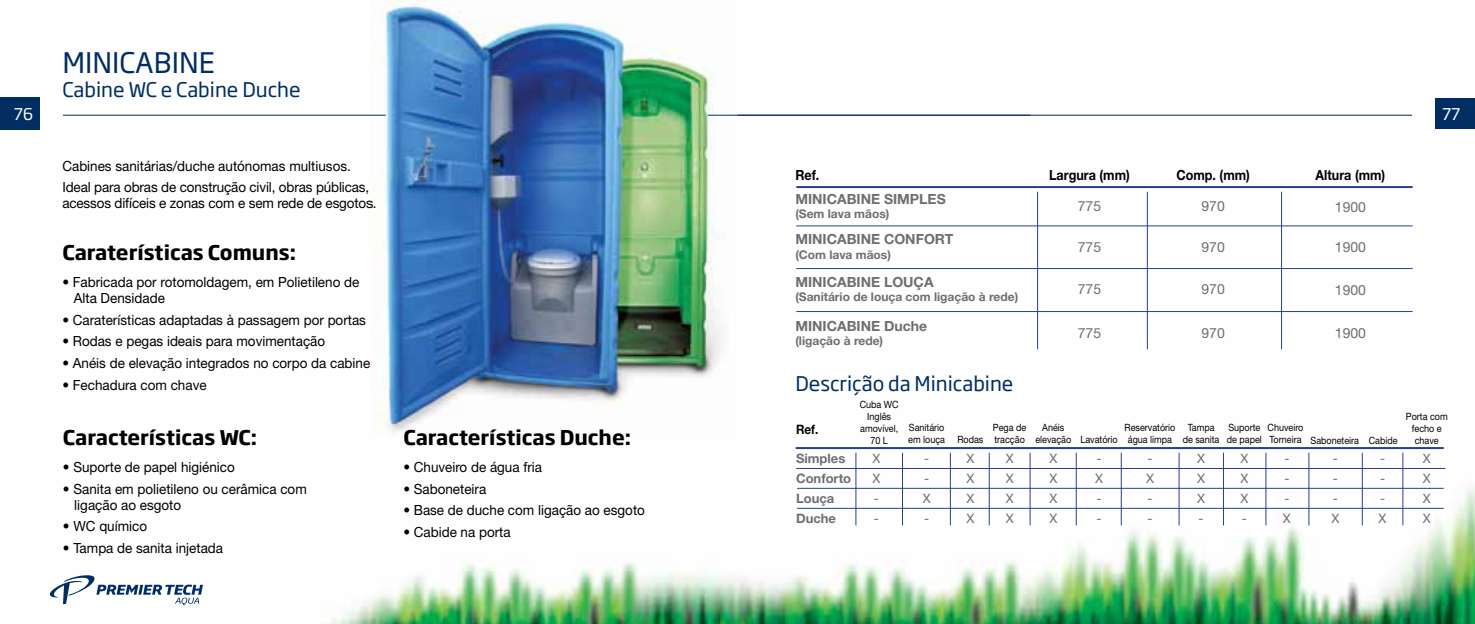
<style>
.page{position:relative;width:1475px;height:624px;background:#fff}
.page>*{position:absolute;margin:0;border:0;box-sizing:border-box;transform-origin:0 0}
.t1{font:28px "Soho Gothic Pro";color:#002d62}
.t2{font:700 20px "Soho Gothic Pro";color:#000}
.t3{font:20px "Soho Gothic Pro";color:#002d62}
.t4{font:16px "Soho Gothic Pro";color:#fff}
.t5{font:14px/16px "Helvetica Neue LT Pro";color:#000;scale:.96 1}
.t6{font:700 14px "Helvetica Neue LT Std";color:#6d6e71}
.t7{font:14px "Helvetica Neue LT Std";color:#6d6e71}
.t8{font:700 14px "Helvetica Neue LT Std";color:#000;scale:.9 1}
.t9{font:13px/20px "Helvetica Neue LT Std";color:#6d6e71}
.t10{font:700 13px/20px "Helvetica Neue LT Std";color:#6d6e71}
.t11{font:700 13px "Helvetica Neue LT Std";color:#000;scale:.9 1}
.t12{font:700 12px "Helvetica Neue LT Std";color:#6d6e71}
.t13{font:10px/12px "Helvetica Neue LT Pro";color:#000;text-align:center;scale:.9 1}
</style>
<div class="page">
<img style="left:0;top:97px;width:1474px;height:527px">
<div style="left:0;top:98px;width:40px;height:32px;background:#002d62"></div>
<svg style="left:50px;top:575px;width:153px;height:30px"></svg>
<hr style="left:63px;top:115px;width:323px;height:1px;background:#002d62">
<img style="left:371px;top:0;width:357px;height:436px">
<hr style="left:707px;top:115px;width:323px;height:1px;background:#002d62">
<div style="left:1434px;top:99px;width:40px;height:30px;background:#002d62"></div>
<hr style="left:737px;top:115px;width:674px;height:1px;background:#002d62">
<hr style="left:796px;top:186px;width:616px;height:2px;background:#25408f">
<hr style="left:796px;top:225px;width:616px;height:1px;background:#25408f">
<hr style="left:796px;top:268px;width:616px;height:1px;background:#25408f">
<hr style="left:796px;top:311px;width:616px;height:1px;background:#25408f">
<hr style="left:1036px;top:192px;width:1px;height:157px;background:#25408f">
<hr style="left:1146px;top:192px;width:1px;height:157px;background:#25408f">
<hr style="left:1280px;top:192px;width:1px;height:157px;background:#25408f">
<hr style="left:795px;top:447px;width:648px;height:2px;background:#25408f">
<hr style="left:796px;top:468px;width:648px;height:1px;background:#25408f">
<hr style="left:797px;top:488px;width:646px;height:1px;background:#25408f">
<hr style="left:797px;top:508px;width:646px;height:1px;background:#25408f">
<hr style="left:855px;top:452px;width:1px;height:73px;background:#25408f">
<hr style="left:949px;top:452px;width:1px;height:73px;background:#25408f">
<hr style="left:901px;top:452px;width:1px;height:73px;background:#25408f">
<hr style="left:1029px;top:452px;width:1px;height:73px;background:#25408f">
<hr style="left:1075px;top:452px;width:1px;height:73px;background:#25408f">
<hr style="left:1120px;top:452px;width:1px;height:73px;background:#25408f">
<hr style="left:1178px;top:452px;width:1px;height:73px;background:#25408f">
<hr style="left:1222px;top:452px;width:1px;height:73px;background:#25408f">
<hr style="left:1265px;top:452px;width:1px;height:73px;background:#25408f">
<hr style="left:1308px;top:452px;width:1px;height:73px;background:#25408f">
<hr style="left:1361px;top:452px;width:1px;height:73px;background:#25408f">
<hr style="left:1401px;top:452px;width:1px;height:73px;background:#25408f">
<hr style="left:988px;top:452px;width:1px;height:73px;background:#25408f">
<p class="t4" style="left:14px;top:102px;width:21px">76</p>
<h1 class="t1" style="left:62px;top:41px;width:154px">MINICABINE</h1>
<h2 class="t3" style="left:62px;top:74px;width:240px">Cabine WC e Cabine Duche</h2>
<p class="t5" style="left:62px;top:155px;width:321px;line-height:21.6px">Cabines sanitárias/duche autónomas multiusos.<br>Ideal para obras de construção civil, obras públicas,</p>
<p class="t5" style="left:62px;top:195px;width:328px">acessos difíceis e zonas com e sem rede de esgotos.</p>
<h2 class="t2" style="left:62px;top:236px;width:235px">Caraterísticas Comuns:</h2>
<p class="t5" style="left:74px;top:274px;width:299px;text-indent:-11px">• Fabricada por rotomoldagem, em Polietileno de<br>Alta Densidade</p>
<p class="t5" style="left:62px;top:311px;width:318px">• Caraterísticas adaptadas à passagem por portas</p>
<p class="t5" style="left:62px;top:333px;width:275px">• Rodas e pegas ideais para movimentação</p>
<p class="t5" style="left:62px;top:355px;width:322px">• Anéis de elevação integrados no corpo da cabine</p>
<p class="t5" style="left:62px;top:376px;width:152px">• Fechadura com chave</p>
<h2 class="t2" style="left:63px;top:421px;width:196px">Características WC:</h2>
<p class="t5" style="left:63px;top:458px;width:180px">• Suporte de papel higiénico</p>
<p class="t5" style="left:74px;top:480px;width:244px;text-indent:-11px">• Sanita em polietileno ou cerâmica com ligação ao esgoto</p>
<p class="t5" style="left:63px;top:518px;width:89px">• WC químico</p>
<p class="t5" style="left:63px;top:539px;width:168px">• Tampa de sanita injetada</p>
<h2 class="t2" style="left:403px;top:421px;width:229px">Características Duche:</h2>
<p class="t5" style="left:403px;top:458px;width:146px">• Chuveiro de água fria</p>
<p class="t5" style="left:403px;top:480px;width:88px">• Saboneteira</p>
<p class="t5" style="left:403px;top:502px;width:253px">• Base de duche com ligação ao esgoto</p>
<p class="t5" style="left:403px;top:523px;width:113px">• Cabide na porta</p>
<p class="t4" style="left:1441px;top:102px;width:20px">77</p>
<p class="t8" style="left:795px;top:166px;width:28px">Ref.</p>
<p class="t6" style="left:795px;top:190px;width:152px">MINICABINE SIMPLES</p>
<p class="t12" style="left:795px;top:206px;width:95px">(Sem lava mãos)</p>
<p class="t6" style="left:795px;top:231px;width:159px">MINICABINE CONFORT</p>
<p class="t12" style="left:795px;top:247px;width:97px">(Com lava mãos)</p>
<p class="t6" style="left:795px;top:273px;width:140px">MINICABINE LOUÇA</p>
<p class="t12" style="left:795px;top:290px;width:224px">(Sanitário de louça com ligação à rede)</p>
<p class="t6" style="left:795px;top:317px;width:133px">MINICABINE Duche</p>
<p class="t12" style="left:795px;top:333px;width:89px">(ligação à rede)</p>
<p class="t8" style="left:1048px;top:166px;width:91px">Largura (mm)</p>
<p class="t7" style="left:1077px;top:198px;width:25px">775</p>
<p class="t7" style="left:1077px;top:238px;width:25px">775</p>
<p class="t7" style="left:1077px;top:281px;width:25px">775</p>
<p class="t7" style="left:1077px;top:324px;width:25px">775</p>
<p class="t8" style="left:1176px;top:166px;width:83px">Comp. (mm)</p>
<p class="t8" style="left:1315px;top:166px;width:79px">Altura (mm)</p>
<p class="t7" style="left:1334px;top:198px;width:33px">1900</p>
<p class="t7" style="left:1334px;top:239px;width:33px">1900</p>
<p class="t7" style="left:1334px;top:281px;width:33px">1900</p>
<p class="t7" style="left:1334px;top:325px;width:33px">1900</p>
<p class="t7" style="left:1201px;top:198px;width:25px">970</p>
<p class="t7" style="left:1201px;top:238px;width:25px">970</p>
<p class="t7" style="left:1201px;top:281px;width:25px">970</p>
<p class="t7" style="left:1201px;top:324px;width:25px">970</p>
<h2 class="t3" style="left:795px;top:368px;width:220px">Descrição da Minicabine</h2>
<p class="t11" style="left:796px;top:421px;width:26px">Ref.</p>
<p class="t10" style="left:796px;top:448px;width:51px">Simples</p>
<p class="t10" style="left:796px;top:488px;width:41px">Louça<br>Duche</p>
<p class="t13" style="left:859px;top:398px;width:45px">Cuba WC<br>Inglês amovível,<br>70 L</p>
<p class="t9" style="left:872px;top:448px;width:9px">X</p>
<p class="t9" style="left:873px;top:488px;width:7px">- -</p>
<p class="t13" style="left:992px;top:421px;width:39px;text-align:left">Pega de tracção</p>
<p class="t9" style="left:1005px;top:448px;width:9px">X</p>
<p class="t9" style="left:1005px;top:488px;width:9px">X<br>X</p>
<p class="t13" style="left:908px;top:422px;width:42px;text-align:left">Sanitário em louça</p>
<p class="t9" style="left:924px;top:448px;width:7px">-</p>
<p class="t9" style="left:922px;top:488px;width:9px">X -</p>
<p class="t13" style="left:957px;top:433px;width:30px">Rodas</p>
<p class="t9" style="left:966px;top:448px;width:9px">X</p>
<p class="t9" style="left:966px;top:488px;width:9px">X<br>X</p>
<p class="t10" style="left:796px;top:468px;width:57px">Conforto</p>
<p class="t9" style="left:872px;top:468px;width:9px">X</p>
<p class="t9" style="left:966px;top:468px;width:9px">X</p>
<p class="t9" style="left:1005px;top:468px;width:9px">X</p>
<p class="t9" style="left:924px;top:468px;width:7px">-</p>
<p class="t13" style="left:1035px;top:421px;width:41px">Anéis elevação</p>
<p class="t9" style="left:1049px;top:448px;width:9px">X</p>
<p class="t9" style="left:1049px;top:488px;width:9px">X<br>X</p>
<p class="t9" style="left:1049px;top:468px;width:9px">X</p>
<p class="t13" style="left:1124px;top:421px;width:58px">Reservatório água limpa</p>
<p class="t13" style="left:1405px;top:410px;width:48px">Porta com fecho e chave</p>
<p class="t9" style="left:1147px;top:448px;width:7px">-</p>
<p class="t9" style="left:1422px;top:448px;width:9px">X</p>
<p class="t9" style="left:1147px;top:488px;width:7px">- -</p>
<p class="t9" style="left:1422px;top:488px;width:9px">X<br>X</p>
<p class="t13" style="left:1226px;top:421px;width:40px;text-align:left">Suporte de papel</p>
<p class="t9" style="left:1240px;top:448px;width:9px">X</p>
<p class="t9" style="left:1240px;top:488px;width:9px">X -</p>
<p class="t13" style="left:1267px;top:421px;width:41px;text-align:left">Chuveiro<br>Torneira</p>
<p class="t9" style="left:1283px;top:448px;width:7px">-</p>
<p class="t9" style="left:1282px;top:488px;width:9px">-<br>X</p>
<p class="t13" style="left:1182px;top:421px;width:42px">Tampa de sanita</p>
<p class="t9" style="left:1196px;top:448px;width:9px">X</p>
<p class="t9" style="left:1196px;top:488px;width:9px">X -</p>
<p class="t13" style="left:1080px;top:433px;width:43px">Lavatório</p>
<p class="t9" style="left:1096px;top:448px;width:7px">-</p>
<p class="t9" style="left:1096px;top:488px;width:7px">- -</p>
<p class="t13" style="left:1310px;top:434px;width:55px">Saboneteira</p>
<p class="t9" style="left:1332px;top:448px;width:7px">-</p>
<p class="t9" style="left:1331px;top:488px;width:9px">-<br>X</p>
<p class="t13" style="left:1368px;top:434px;width:34px">Cabide</p>
<p class="t9" style="left:1379px;top:448px;width:7px">-</p>
<p class="t9" style="left:1378px;top:488px;width:9px">-<br>X</p>
<p class="t9" style="left:1094px;top:468px;width:9px">X</p>
<p class="t9" style="left:1145px;top:468px;width:9px">X</p>
<p class="t9" style="left:1196px;top:468px;width:9px">X</p>
<p class="t9" style="left:1240px;top:468px;width:9px">X</p>
<p class="t9" style="left:1379px;top:468px;width:7px">-</p>
<p class="t9" style="left:1422px;top:468px;width:9px">X</p>
<p class="t9" style="left:1283px;top:468px;width:7px">-</p>
<p class="t9" style="left:1332px;top:468px;width:7px">-</p>
</div>
